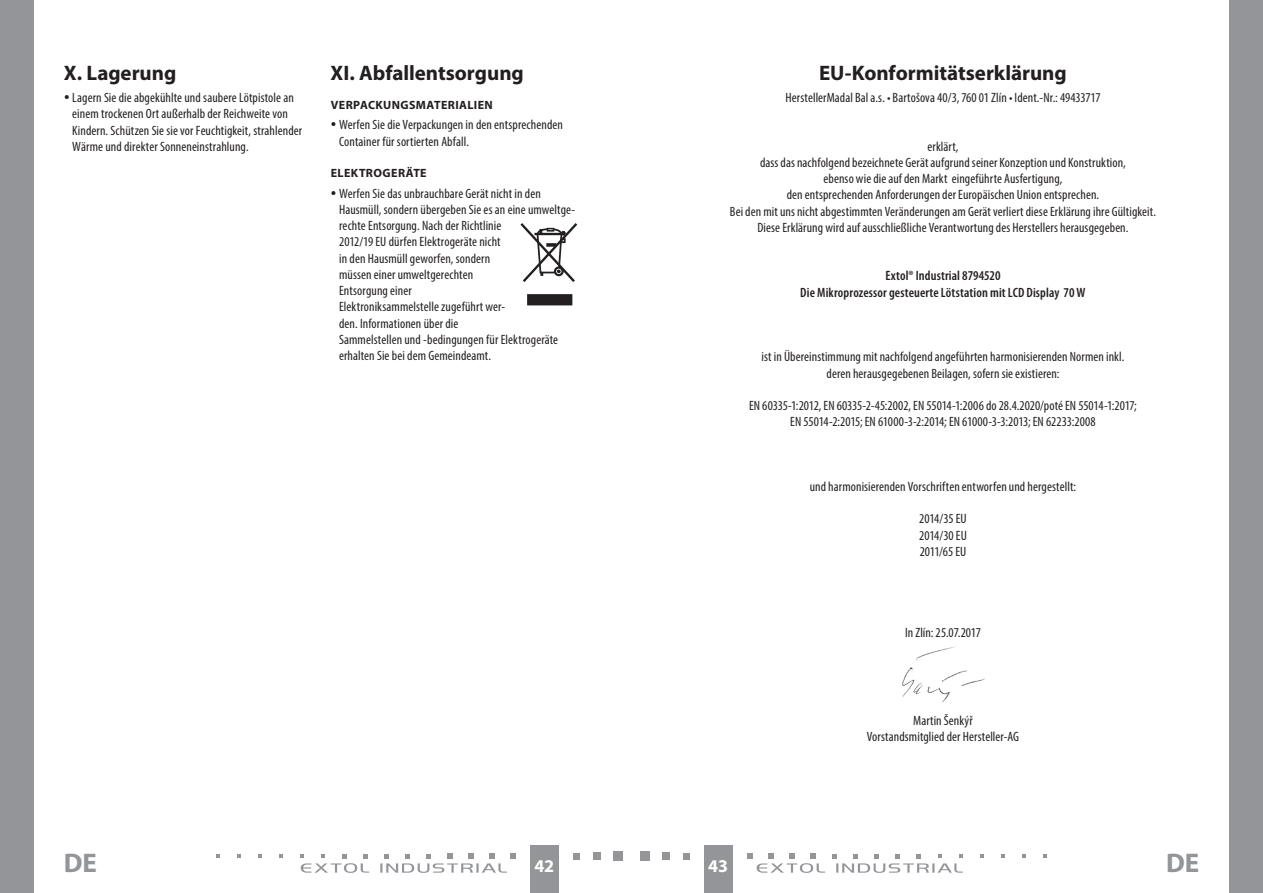
<style>
.page{position:relative;width:1263px;height:893px;background:#fff}
.page>*{position:absolute;margin:0;border:0;box-sizing:border-box;transform-origin:0 0}
.t1{font:700 27px "Myriad Pro";color:#939598}
.oddíl{font:700 21px "Myriad Pro";letter-spacing:-.005em;color:#231f20}
.t2{font:700 18px "Myriad Pro";color:#fff}
.Normální{font:condensed 13.5px/16.2px "Myriad Pro";letter-spacing:.005em;color:#231f20;text-align:center}
.Normální-2{font:600 condensed 13.5px "Myriad Pro";letter-spacing:.01em;color:#231f20}
.subtitulek{font:700 12px "Myriad Pro";letter-spacing:.035em;color:#231f20}
</style>
<div class="page">
<div style="left:0;top:0;width:34px;height:893px;background:#939598"></div>
<div style="left:1229px;top:0;width:34px;height:893px;background:#939598"></div>
<div style="left:704px;top:844px;width:29px;height:49px;background:#939598"></div>
<div style="left:530px;top:844px;width:28px;height:49px;background:#939598"></div>
<div style="left:640px;top:851px;width:9px;height:10px;background:#939598"></div>
<div style="left:662px;top:852px;width:8px;height:8px;background:#939598"></div>
<div style="left:683px;top:853px;width:7px;height:6px;background:#939598"></div>
<svg style="left:980px;top:854px;width:4px;height:4px"></svg>
<svg style="left:1001px;top:854px;width:4px;height:4px"></svg>
<svg style="left:1022px;top:854px;width:4px;height:4px"></svg>
<svg style="left:1043px;top:854px;width:4px;height:4px"></svg>
<svg style="left:747px;top:853px;width:216px;height:20px"></svg>
<div style="left:614px;top:851px;width:9px;height:10px;background:#939598"></div>
<div style="left:593px;top:852px;width:8px;height:8px;background:#939598"></div>
<svg style="left:573px;top:853px;width:6px;height:6px"></svg>
<svg style="left:279px;top:854px;width:4px;height:4px"></svg>
<svg style="left:258px;top:854px;width:4px;height:4px"></svg>
<svg style="left:237px;top:854px;width:4px;height:4px"></svg>
<svg style="left:216px;top:854px;width:4px;height:4px"></svg>
<svg style="left:300px;top:853px;width:216px;height:20px"></svg>
<img style="left:902px;top:646px;width:83px;height:57px">
<svg style="left:520px;top:223px;width:58px;height:59px"></svg>
<div style="left:527px;top:294px;width:45px;height:11px;background:#231f20"></div>
<p class="oddíl" style="left:64px;top:59px;width:114px">X. Lagerung</p>
<p class="Normální" style="left:72px;top:89px;width:231px;text-align:left">Lagern Sie die abgekühlte und saubere Lötpistole an einem trockenen Ort außerhalb der Reichweite von Kindern. Schützen Sie sie vor Feuchtigkeit, strahlender Wärme und direkter Sonneneinstrahlung.</p>
<p class="oddíl" style="left:331px;top:59px;width:195px">XI. Abfallentsorgung</p>
<p class="subtitulek" style="left:331px;top:97px;width:164px">VERPACKUNGSMATERIALIEN</p>
<p class="Normální" style="left:339px;top:117px;width:225px;text-align:left">Werfen Sie die Verpackungen in den entsprechenden<br>Container für sortierten Abfall.</p>
<p class="subtitulek" style="left:331px;top:165px;width:97px">ELEKTROGERÄTE</p>
<p class="Normální" style="left:339px;top:185px;width:238px;text-align:left">Werfen Sie das unbrauchbare Gerät nicht in den Hausmüll, sondern übergeben Sie es an eine umweltge&shy;rechte Entsorgung. Nach der Richtlinie<br>2012/19 EU dürfen Elektrogeräte nicht<br>in den Hausmüll geworfen, sondern<br>müssen einer umweltgerechten<br>Entsorgung einer<br>Elektroniksammelstelle zugeführt wer-<br>den. Informationen über die<br>Sammelstellen und -bedingungen für Elektrogeräte erhalten Sie bei dem Gemeindeamt.</p>
<p class="oddíl" style="left:819px;top:59px;width:249px">EU-Konformitätserklärung</p>
<p class="Normální" style="left:785px;top:89px;width:317px">HerstellerMadal Bal a.s. • Bartošova 40/3, 760 01 Zlín • Ident.-Nr.: 49433717</p>
<p class="Normální" style="left:730px;top:138px;width:427px">erklärt,<br>dass das nachfolgend bezeichnete Gerät aufgrund seiner Konzeption und Konstruktion,<br>ebenso wie die auf den Markt eingeführte Ausfertigung,<br>den entsprechenden Anforderungen der Europäischen Union entsprechen.<br>Bei den mit uns nicht abgestimmten Veränderungen am Gerät verliert diese Erklärung ihre Gültigkeit.<br>Diese Erklärung wird auf ausschließliche Verantwortung des Herstellers herausgegeben.</p>
<p class="Normální-2" style="left:885px;top:268px;width:117px">Extol® Industrial 8794520</p>
<p class="Normální-2" style="left:800px;top:285px;width:287px">Die Mikroprozessor gesteuerte Lötstation mit LCD Display 70 W</p>
<p class="Normální" style="left:761px;top:349px;width:364px">ist in Übereinstimmung mit nachfolgend angeführten harmonisierenden Normen inkl. deren herausgegebenen Beilagen, sofern sie existieren:</p>
<p class="Normální" style="left:749px;top:397px;width:389px">EN 60335-1:2012, EN 60335-2-45:2002, EN 55014-1:2006 do 28.4.2020/poté EN 55014-1:2017;<br>EN 55014-2:2015; EN 61000-3-2:2014; EN 61000-3-3:2013; EN 62233:2008</p>
<p class="Normální" style="left:810px;top:478px;width:268px">und harmonisierenden Vorschriften entworfen und hergestellt:</p>
<p class="Normální" style="left:919px;top:511px;width:49px">2014/35 EU</p>
<p class="Normální" style="left:919px;top:527px;width:49px">2014/30 EU</p>
<p class="Normální" style="left:920px;top:543px;width:48px">2011/65 EU</p>
<p class="Normální" style="left:905px;top:624px;width:77px">In Zlín: 25.07.2017</p>
<p class="Normální" style="left:913px;top:712px;width:61px">Martin Šenkýř</p>
<p class="Normální" style="left:867px;top:729px;width:154px">Vorstandsmitglied der Hersteller-AG</p>
<h1 class="t1" style="left:64px;top:845px;width:35px">DE</h1>
<h3 class="t2" style="left:535px;top:855px;width:21px">42</h3>
<h3 class="t2" style="left:708px;top:855px;width:21px">43</h3>
<h1 class="t1" style="left:1166px;top:845px;width:35px">DE</h1>
</div>
